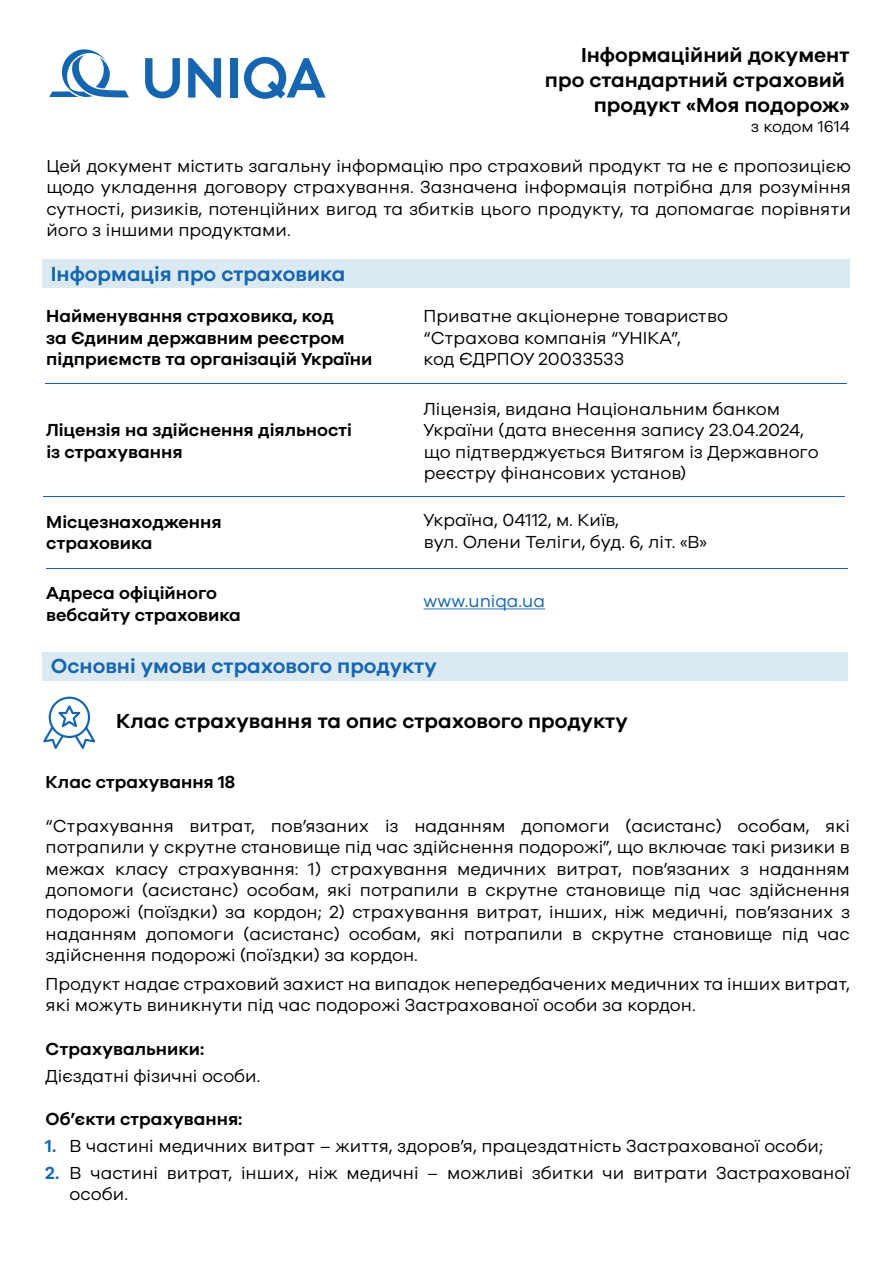
<style>
.page{position:relative;width:893px;height:1263px;background:#fff}
.page>*{position:absolute;margin:0;border:0;box-sizing:border-box;transform-origin:0 0}
.t1{font:600 21px/25.2px "UNIQA Galano";color:#000001;text-align:right}
.t2{font:600 21px "UNIQA Galano";color:#1565b1}
.t3{font:18px/21.6px "UNIQA Galano";color:#000001}
.t4{font:600 18px/21.6px "UNIQA Galano";color:#000001}
.t5{font:18px "UNIQA Galano";color:#1565b1}
.t6{font:600 18px/27px "UNIQA Galano";color:#1565b1}
.t7{font:16.5px "UNIQA Galano";color:#000001}
</style>
<div class="page">
<div style="left:42px;top:260px;width:808px;height:28px;background:#dbeaf2"></div>
<hr style="left:46px;top:383px;width:801px;height:1px;background:#1565b1">
<hr style="left:46px;top:568px;width:801px;height:1px;background:#1565b1">
<svg style="left:424px;top:608px;width:121px;height:1px"></svg>
<div style="left:42px;top:652px;width:805px;height:28px;background:#dbeaf2"></div>
<svg style="left:43px;top:697px;width:52px;height:52px"></svg>
<hr style="left:44px;top:496px;width:801px;height:1px;background:#1565b1">
<svg style="left:49px;top:49px;width:80px;height:49px"></svg>
<svg style="left:145px;top:58px;width:35px;height:40px"></svg>
<svg style="left:188px;top:58px;width:33px;height:40px"></svg>
<div style="left:230px;top:58px;width:7px;height:40px;background:#1565b1"></div>
<svg style="left:244px;top:57px;width:82px;height:42px"></svg>
<p class="t1" style="left:545px;top:42px;width:306px">Інформаційний документ про стандартний страховий продукт «Моя подорож»</p>
<p class="t7" style="left:751px;top:117px;width:100px">з кодом 1614</p>
<p class="t3" style="left:46px;top:154px;width:806px;text-align:justify">Цей документ містить загальну інформацію про страховий продукт та не є пропозицією щодо укладення договору страхування. Зазначена інформація потрібна для розуміння сутності, ризиків, потенційних вигод та збитків цього продукту, та допомагає порівняти його з іншими продуктами.</p>
<p class="t2" style="left:51px;top:261px;width:296px">Інформація про страховика</p>
<p class="t4" style="left:46px;top:305px;width:328px">Найменування страховика, код<br>за Єдиним державним реєстром підприємств та організацій України</p>
<p class="t3" style="left:424px;top:305px;width:306px">Приватне акціонерне товариство “Страхова компанія “УНІКА”,<br>код ЄДРПОУ 20033533</p>
<p class="t4" style="left:46px;top:419px;width:307px">Ліцензія на здійснення діяльності із страхування</p>
<p class="t3" style="left:424px;top:397px;width:396px">Ліцензія, видана Національним банком України (дата внесення запису 23.04.2024, що підтверджується Витягом із Державного реєстру фінансових установ)</p>
<p class="t4" style="left:46px;top:510px;width:177px">Місцезнаходження страховика</p>
<p class="t3" style="left:424px;top:509px;width:285px">Україна, 04112, м. Київ,<br>вул. Олени Теліги, буд. 6, літ. «В»</p>
<p class="t4" style="left:46px;top:582px;width:196px">Адреса офіційного вебсайту страховика</p>
<p class="t5" style="left:424px;top:590px;width:123px">www.uniqa.ua</p>
<p class="t2" style="left:51px;top:653px;width:388px">Основні умови страхового продукту</p>
<p class="t1" style="left:116px;top:707px;width:513px">Клас страхування та опис страхового продукту</p>
<p class="t4" style="left:46px;top:771px;width:191px">Клас страхування 18</p>
<p class="t3" style="left:46px;top:814px;width:806px;text-align:justify">“Страхування витрат, пов’язаних із наданням допомоги (асистанс) особам, які потрапили у скрутне становище під час здійснення подорожі”, що включає такі ризики в межах класу страхування: 1) страхування медичних витрат, пов’язаних з наданням допомоги (асистанс) особам, які потрапили в скрутне становище під час здійснення подорожі (поїздки) за кордон; 2) страхування витрат, інших, ніж медичні, пов’язаних з наданням допомоги (асистанс) особам, які потрапили в скрутне становище під час здійснення подорожі (поїздки) за кордон.</p>
<p class="t3" style="left:46px;top:972px;width:806px">Продукт надає страховий захист на випадок непередбачених медичних та інших витрат, які можуть виникнути під час подорожі Застрахованої особи за кордон.</p>
<p class="t4" style="left:46px;top:1037px;width:160px">Страхувальники:</p>
<p class="t3" style="left:46px;top:1064px;width:216px">Дієздатні фізичні особи.</p>
<p class="t4" style="left:46px;top:1107px;width:198px">Об’єкти страхування:</p>
<p class="t3" style="left:70px;top:1132px;width:782px;line-height:27px">В частині медичних витрат – життя, здоров’я, працездатність Застрахованої особи;<br>В частині витрат, інших, ніж медичні – можливі збитки чи витрати Застрахованої</p>
<p class="t3" style="left:70px;top:1183px;width:60px">особи.</p>
<p class="t6" style="left:45px;top:1132px;width:16px">1.<br>2.</p>
</div>
